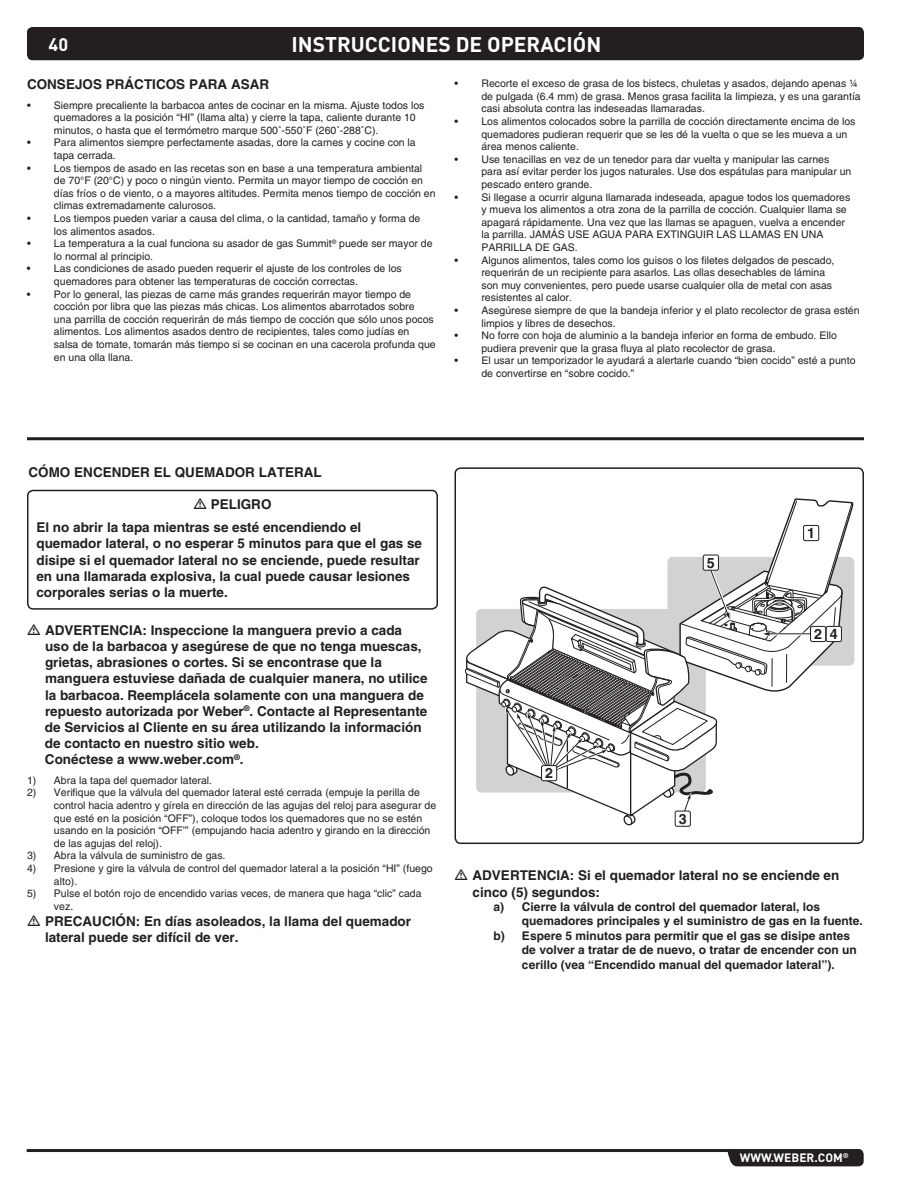
<style>
.page{position:relative;width:918px;height:1188px;background:#fff}
.page>*{position:absolute;margin:0;border:0;box-sizing:border-box;transform-origin:0 0}
.t1{font:21px "DI Nkerned";color:#fff}
.t2{font:18px "DI Nkerned";color:#fff}
.t3{font:700 14.25px "Helvetica LT Std";color:#231f20}
.t4{font:700 13.5px/16.2px "Helvetica LT Std";color:#231f20}
.t5{font:700 12px "Helvetica LT Std";color:#231f20}
.t6{font:12px "DI Nkerned";color:#fff}
.t7{font:10.5px/12.6px "Helvetica LT Std";color:#231f20}
</style>
<div class="page">
<div style="left:27px;top:27px;width:837px;height:33px;background:#231f20;border-radius:5px"></div>
<hr style="left:27px;top:1149px;width:708px;height:3px;background:#231f20">
<div style="left:727px;top:1149px;width:137px;height:17px;background:#231f20"></div>
<hr style="left:27px;top:437px;width:837px;height:3px;background:#231f20">
<div style="left:27px;top:490px;width:411px;height:120px;border:2px solid #231f20;border-radius:5px"></div>
<svg style="left:465px;top:498px;width:389px;height:329px"></svg>
<div style="left:675px;top:811px;width:15px;height:15px;background:#fff;border-radius:2px"></div>
<div style="left:675px;top:811px;width:16px;height:16px;border:1px solid #231f20;border-radius:2px"></div>
<div style="left:804px;top:525px;width:15px;height:16px;background:#fff;border-radius:2px"></div>
<div style="left:803px;top:525px;width:16px;height:16px;border:1px solid #231f20;border-radius:2px"></div>
<div style="left:811px;top:626px;width:15px;height:16px;background:#fff;border-radius:2px"></div>
<div style="left:810px;top:626px;width:16px;height:16px;border:1px solid #231f20;border-radius:2px"></div>
<div style="left:542px;top:766px;width:15px;height:15px;background:#fff;border-radius:2px"></div>
<div style="left:541px;top:765px;width:16px;height:16px;border:1px solid #231f20;border-radius:2px"></div>
<div style="left:826px;top:626px;width:15px;height:16px;background:#fff;border-radius:2px"></div>
<div style="left:826px;top:626px;width:16px;height:16px;border:1px solid #231f20;border-radius:2px"></div>
<div style="left:703px;top:555px;width:15px;height:15px;background:#fff;border-radius:2px"></div>
<div style="left:703px;top:555px;width:16px;height:16px;border:1px solid #231f20;border-radius:2px"></div>
<div style="left:455px;top:467px;width:409px;height:377px;border:2px solid #231f20;border-radius:5px"></div>
<h2 class="t2" style="left:49px;top:33px;width:21px">40</h2>
<h1 class="t1" style="left:291px;top:31px;width:12px">INST</h1>
<h1 class="t1" style="left:337px;top:31px;width:88px">RUCCIONES</h1>
<h1 class="t1" style="left:456px;top:31px;width:144px">DE OPERACIÓN</h1>
<p class="t4" style="left:27px;top:76px;width:244px">Consejos prácticos para asar</p>
<p class="t7" style="left:54px;top:99px;width:372px;text-indent:-27px">• Siempre precaliente la barbacoa antes de cocinar en la misma. Ajuste todos los quemadores a la posición “HI” (llama alta) y cierre la tapa, caliente durante 10 minutos, o hasta que el termómetro marque 500˚-550˚F (260˚-288˚C).</p>
<p class="t7" style="left:54px;top:136px;width:363px;text-indent:-27px">• Para alimentos siempre perfectamente asadas, dore la carnes y cocine con la tapa cerrada.</p>
<p class="t7" style="left:54px;top:162px;width:383px;text-indent:-27px">• Los tiempos de asado en las recetas son en base a una temperatura ambiental de 70°F (20°C) y poco o ningún viento. Permita un mayor tiempo de cocción en días fríos o de viento, o a mayores altitudes. Permita menos tiempo de cocción en climas extremadamente calurosos.</p>
<p class="t7" style="left:54px;top:212px;width:368px;text-indent:-27px">• Los tiempos pueden variar a causa del clima, o la cantidad, tamaño y forma de los alimentos asados.</p>
<p class="t7" style="left:54px;top:237px;width:380px;text-indent:-27px">• La temperatura a la cual funciona su asador de gas Summit<sup>®</sup> puede ser mayor de lo normal al principio.</p>
<p class="t7" style="left:54px;top:262px;width:349px;text-indent:-27px">• Las condiciones de asado pueden requerir el ajuste de los controles de los quemadores para obtener las temperaturas de cocción correctas.</p>
<p class="t7" style="left:54px;top:288px;width:383px;text-indent:-27px">• Por lo general, las piezas de carne más grandes requerirán mayor tiempo de cocción por libra que las piezas más chicas. Los alimentos abarrotados sobre<br>una parrilla de cocción requerirán de más tiempo de cocción que sólo unos pocos alimentos. Los alimentos asados dentro de recipientes, tales como judías en salsa de tomate, tomarán más tiempo si se cocinan en una cacerola profunda que en una olla llana.</p>
<p class="t7" style="left:481px;top:77px;width:381px;text-indent:-27px">• Recorte el exceso de grasa de los bistecs, chuletas y asados, dejando apenas ¼ de pulgada (6.4 mm) de grasa. Menos grasa facilita la limpieza, y es una garantía casi absoluta contra las indeseadas llamaradas.</p>
<p class="t7" style="left:481px;top:115px;width:376px;text-indent:-27px">• Los alimentos colocados sobre la parrilla de cocción directamente encima de los quemadores pudieran requerir que se les dé la vuelta o que se les mueva a un área menos caliente.</p>
<p class="t7" style="left:481px;top:153px;width:371px;text-indent:-27px">• Use tenacillas en vez de un tenedor para dar vuelta y manipular las carnes para así evitar perder los jugos naturales. Use dos espátulas para manipular un pescado entero grande.</p>
<p class="t7" style="left:481px;top:191px;width:370px;text-indent:-27px">• Si llegase a ocurrir alguna llamarada indeseada, apague todos los quemadores y mueva los alimentos a otra zona de la parrilla de cocción. Cualquier llama se apagará rápidamente. Una vez que las llamas se apaguen, vuelva a encender la parrilla. JAMÁS USE AGUA PARA EXTINGUIR LAS LLAMAS EN UNA PARRILLA DE GAS.</p>
<p class="t7" style="left:481px;top:254px;width:355px;text-indent:-27px">• Algunos alimentos, tales como los guisos o los filetes delgados de pescado, requerirán de un recipiente para asarlos. Las ollas desechables de lámina son muy convenientes, pero puede usarse cualquier olla de metal con asas resistentes al calor.</p>
<p class="t7" style="left:481px;top:304px;width:380px;text-indent:-27px">• Asegúrese siempre de que la bandeja inferior y el plato recolector de grasa estén limpios y libres de desechos.</p>
<p class="t7" style="left:481px;top:329px;width:357px;text-indent:-27px">• No forre con hoja de aluminio a la bandeja inferior en forma de embudo. Ello pudiera prevenir que la grasa fluya al plato recolector de grasa.</p>
<p class="t7" style="left:481px;top:354px;width:376px;text-indent:-27px">• El usar un temporizador le ayudará a alertarle cuando “bien cocido” esté a punto de convertirse en “sobre cocido.”</p>
<p class="t4" style="left:28px;top:464px;width:295px">Cómo encender el quemador lateral</p>
<p class="t4" style="left:211px;top:496px;width:9px">PELI</p>
<p class="t4" style="left:36px;top:493px;width:326px;line-height:23px;text-indent:204px">GRO<br>El no abrir la tapa mientras se esté encendiendo el</p>
<p class="t4" style="left:36px;top:535px;width:387px">quemador lateral, o no esperar 5 minutos para que el gas se disipe si el quemador lateral no se enciende, puede resultar en una llamarada explosiva, la cual puede causar lesiones corporales serias o la muerte.</p>
<p class="t4" style="left:45px;top:622px;width:39px">ADVERTEN</p>
<p class="t4" style="left:45px;top:622px;width:384px;text-indent:74px">CIA: Inspeccione la manguera previo a cada uso de la barbacoa y asegúrese de que no tenga muescas, grietas, abrasiones o cortes. Si se encontrase que la manguera estuviese dañada de cualquier manera, no utilice la barbacoa. Reemplácela solamente con una manguera de repuesto autorizada por Weber<sup>®</sup>. Contacte al Representante de Servicios al Cliente en su área utilizando la información de contacto en nuestro sitio web.<br>Conéctese a www.weber.com<sup>®</sup>.</p>
<p class="t7" style="left:27px;top:774px;width:187px">1) Abra la tapa del quemador lateral.</p>
<p class="t7" style="left:54px;top:786px;width:384px;text-indent:-27px">2) Verifique que la válvula del quemador lateral esté cerrada (empuje la perilla de control hacia adentro y gírela en dirección de las agujas del reloj para asegurar de que esté en la posición “OFF”), coloque todos los quemadores que no se estén usando en la posición “OFF’” (empujando hacia adentro y girando en la dirección de las agujas del reloj).</p>
<p class="t7" style="left:27px;top:849px;width:200px">3) Abra la válvula de suministro de gas.</p>
<p class="t7" style="left:54px;top:862px;width:380px;text-indent:-27px">4) Presione y gire la válvula de control del quemador lateral a la posición “HI” (fuego alto).</p>
<p class="t7" style="left:54px;top:887px;width:369px;text-indent:-27px">5) Pulse el botón rojo de encendido varias veces, de manera que haga “clic” cada vez.</p>
<p class="t4" style="left:45px;top:913px;width:10px">PRE</p>
<p class="t4" style="left:45px;top:913px;width:368px;text-indent:28px">CAUCIÓN : En días asoleados, la llama del quemador lateral puede ser difícil de ver.</p>
<h3 class="t3" style="left:545px;top:764px;width:9px">2</h3>
<h3 class="t3" style="left:707px;top:554px;width:9px">5</h3>
<h3 class="t3" style="left:679px;top:810px;width:9px">3</h3>
<h3 class="t3" style="left:807px;top:524px;width:9px">1</h3>
<h3 class="t3" style="left:814px;top:625px;width:9px">2</h3>
<h3 class="t3" style="left:830px;top:625px;width:9px">4</h3>
<p class="t4" style="left:472px;top:867px;width:368px;text-indent:74px">CIA: Si el quemador lateral no se enciende en cinco (5) segundos:</p>
<p class="t5" style="left:493px;top:899px;width:328px">a) Cierre la válvula de control del quemador lateral, los</p>
<p class="t5" style="left:522px;top:914px;width:342px">quemadores principales y el suministro de gas en la fuente.</p>
<p class="t5" style="left:493px;top:928px;width:358px">b) Espere 5 minutos para permitir que el gas se disipe antes</p>
<p class="t5" style="left:522px;top:943px;width:336px">de volver a tratar de de nuevo, o tratar de encender con un</p>
<p class="t5" style="left:522px;top:957px;width:314px">cerillo (vea “Encendido manual del quemador lateral”).</p>
<p class="t4" style="left:472px;top:867px;width:39px">ADVERTEN</p>
<p class="t6" style="left:740px;top:1150px;width:110px">WWW.WEBER.COM <sup>®</sup></p>
</div>
